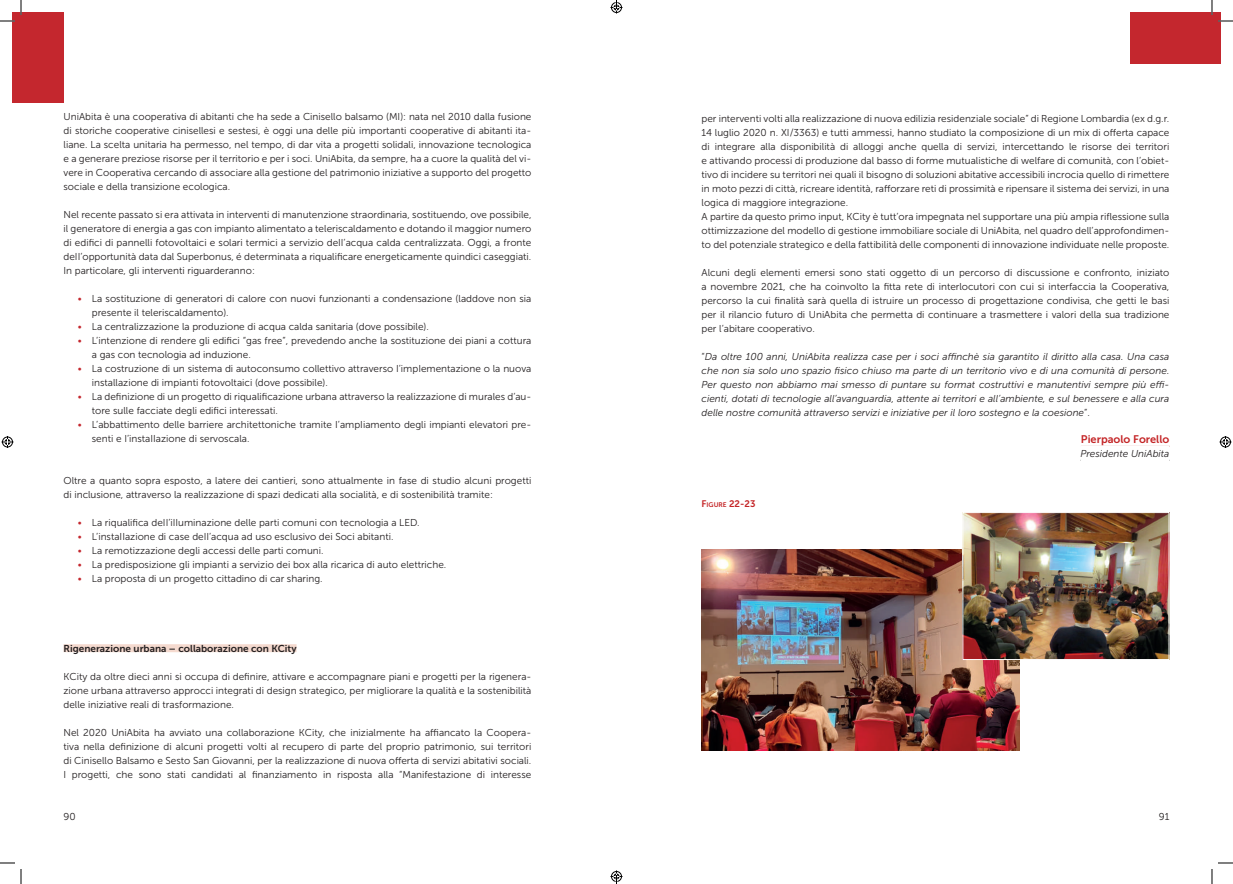
<style>
.page{position:relative;width:1233px;height:884px;background:#fff}
.page>*{position:absolute;margin:0;border:0;box-sizing:border-box;transform-origin:0 0}
.t1{font:11px "Museo Sans 700";color:#c42426}
.t2{font:10px/14px "Museo Sans 300";color:#231f20}
.t3{font:italic 10px/14px "Museo Sans 300";color:#231f20;text-align:justify}
.t4{font:10px "Museo Sans 700";color:#231f20}
.t5{font:9.5px "Museo Sans 700";color:#c42426}
.s1{color:#c4272e}
.s2{font-style:normal}
.s3{font-size:6.7px}
</style>
<div class="page">
<div style="left:12px;top:12px;width:52px;height:91px;background:#c4272e"></div>
<div style="left:1129px;top:12px;width:91px;height:52px;background:#c4272e"></div>
<div style="left:64px;top:644px;width:232px;height:8px;background:#f5dacf"></div>
<img style="left:701px;top:549px;width:318px;height:201px">
<img style="left:964px;top:514px;width:203px;height:144px">
<div style="left:962px;top:512px;width:207px;height:148px;border:1px solid #fff"></div>
<svg style="left:1218px;top:20px;width:15px;height:2px"></svg>
<svg style="left:1218px;top:862px;width:15px;height:2px"></svg>
<svg style="left:0;top:0;width:22px;height:22px"></svg>
<svg style="left:0;top:862px;width:22px;height:22px"></svg>
<svg style="left:1211px;top:0;width:1px;height:15px"></svg>
<svg style="left:1211px;top:869px;width:1px;height:15px"></svg>
<svg style="left:2px;top:436px;width:12px;height:12px"></svg>
<svg style="left:1219px;top:436px;width:12px;height:12px"></svg>
<svg style="left:610px;top:0;width:12px;height:14px"></svg>
<svg style="left:610px;top:870px;width:12px;height:14px"></svg>
<p class="t2" style="left:64px;top:110px;width:469px;text-align:justify">UniAbita è una cooperativa di abitanti che ha sede a Cinisello balsamo (MI): nata nel 2010 dalla fusione di storiche cooperative cinisellesi e sestesi, è oggi una delle più importanti cooperative di abitanti ita&shy;liane. La scelta unitaria ha permesso, nel tempo, di dar vita a progetti solidali, innovazione tecnologica e a generare preziose risorse per il territorio e per i soci. UniAbita, da sempre, ha a cuore la qualità del vi&shy;vere in Cooperativa cercando di associare alla gestione del patrimonio iniziative a supporto del progetto sociale e della transizione ecologica.</p>
<p class="t2" style="left:64px;top:208px;width:469px;text-align:justify">Nel recente passato si era attivata in interventi di manutenzione straordinaria, sostituendo, ove possibile, il generatore di energia a gas con impianto alimentato a teleriscaldamento e dotando il maggior numero di edifici di pannelli fotovoltaici e solari termici a servizio deII’acqua calda centralizzata. Oggi, a fronte deII’opportunità data dal Superbonus, é determinata a riqualificare energeticamente quindici caseggiati.<br>In particolare, gli interventi riguarderanno:</p>
<p class="t2" style="left:92px;top:292px;width:441px;text-indent:-14px"><span class="s1">•</span> La sostituzione di generatori di calore con nuovi funzionanti a condensazione (laddove non sia presente il teleriscaldamento).</p>
<p class="t2" style="left:78px;top:320px;width:353px"><span class="s1">•</span> La centralizzazione la produzione di acqua calda sanitaria (dove possibile).</p>
<p class="t2" style="left:92px;top:334px;width:441px;text-indent:-14px"><span class="s1">•</span> L’intenzione di rendere gli edifici “gas free”, prevedendo anche la sostituzione dei piani a cottura a gas con tecnologia ad induzione.</p>
<p class="t2" style="left:92px;top:362px;width:441px;text-indent:-14px"><span class="s1">•</span> La costruzione di un sistema di autoconsumo collettivo attraverso I’impIementazione o la nuova installazione di impianti fotovoltaici (dove possibile).</p>
<p class="t2" style="left:92px;top:390px;width:441px;text-indent:-14px"><span class="s1">•</span> La definizione di un progetto di riqualificazione urbana attraverso la realizzazione di murales d’au&shy;tore sulle facciate degli edifici interessati.</p>
<p class="t2" style="left:92px;top:418px;width:441px;text-indent:-14px"><span class="s1">•</span> L’abbattimento delle barriere architettoniche tramite I’ampIiamento degli impianti elevatori pre&shy;senti e I’instaIIazione di servoscala.</p>
<p class="t2" style="left:64px;top:474px;width:469px">Oltre a quanto sopra esposto, a latere dei cantieri, sono attualmente in fase di studio alcuni progetti di inclusione, attraverso la realizzazione di spazi dedicati alla socialità, e di sostenibilità tramite:</p>
<p class="t2" style="left:78px;top:516px;width:343px"><span class="s1">•</span> La riqualifica deII’iIIuminazione delle parti comuni con tecnologia a LED.</p>
<p class="t2" style="left:78px;top:530px;width:317px"><span class="s1">•</span> L’instaIIazione di case deII’acqua ad uso esclusivo dei Soci abitanti.</p>
<p class="t2" style="left:78px;top:544px;width:247px"><span class="s1">•</span> La remotizzazione degli accessi delle parti comuni.</p>
<p class="t2" style="left:78px;top:558px;width:370px"><span class="s1">•</span> La predisposizione gli impianti a servizio dei box alla ricarica di auto elettriche.</p>
<p class="t2" style="left:78px;top:572px;width:246px"><span class="s1">•</span> La proposta di un progetto cittadino di car sharing.</p>
<p class="t4" style="left:63px;top:643px;width:234px">Rigenerazione urbana – collaborazione con KCity</p>
<p class="t2" style="left:63px;top:670px;width:469px;text-align:justify">KCity da oltre dieci anni si occupa di definire, attivare e accompagnare piani e progetti per la rigenera&shy;zione urbana attraverso approcci integrati di design strategico, per migliorare la qualità e la sostenibilità delle iniziative reali di trasformazione.</p>
<p class="t2" style="left:63px;top:726px;width:469px;text-align:justify">Nel 2020 UniAbita ha avviato una collaborazione KCity, che inizialmente ha affiancato la Coopera&shy;tiva nella definizione di alcuni progetti volti al recupero di parte del proprio patrimonio, sui territori di Cinisello Balsamo e Sesto San Giovanni, per la realizzazione di nuova offerta di servizi abitativi sociali.<br>I progetti, che sono stati candidati al finanziamento in risposta alla “Manifestazione di interesse</p>
<p class="t2" style="left:701px;top:112px;width:469px">per interventi volti alla realizzazione di nuova edilizia residenziale sociale” di Regione Lombardia (ex d.g.r.<br>14 luglio 2020 n. XI/3363) e tutti ammessi, hanno studiato la composizione di un mix di offerta capace di integrare alla disponibilità di alloggi anche quella di servizi, intercettando le risorse dei territori e attivando processi di produzione dal basso di forme mutualistiche di welfare di comunità, con l’obiet&shy;tivo di incidere su territori nei quali il bisogno di soluzioni abitative accessibili incrocia quello di rimettere in moto pezzi di città, ricreare identità, rafforzare reti di prossimità e ripensare il sistema dei servizi, in una logica di maggiore integrazione.<br>A partire da questo primo input, KCity è tutt’ora impegnata nel supportare una più ampia riflessione sulla ottimizzazione del modello di gestione immobiliare sociale di UniAbita, nel quadro dell’approfondimen&shy;to del potenziale strategico e della fattibilità delle componenti di innovazione individuate nelle proposte.</p>
<p class="t2" style="left:701px;top:266px;width:469px;text-align:justify">Alcuni degli elementi emersi sono stati oggetto di un percorso di discussione e confronto, iniziato a novembre 2021, che ha coinvolto la fitta rete di interlocutori con cui si interfaccia la Cooperativa, percorso la cui finalità sarà quella di istruire un processo di progettazione condivisa, che getti le basi per il rilancio futuro di UniAbita che permetta di continuare a trasmettere i valori della sua tradizione per l’abitare cooperativo.</p>
<p class="t3" style="left:701px;top:350px;width:469px"><span class="s2">“</span>Da oltre 100 anni, UniAbita realizza case per i soci affinchè sia garantito il diritto alla casa. Una casa che non sia solo uno spazio fisico chiuso ma parte di un territorio vivo e di una comunità di persone.<br>Per questo non abbiamo mai smesso di puntare su format costruttivi e manutentivi sempre più effi&shy;cienti, dotati di tecnologie all’avanguardia, attente ai territori e all’ambiente, e sul benessere e alla cura delle nostre comunità attraverso servizi e iniziative per il loro sostegno e la coesione<span class="s2">”.</span></p>
<p class="t1" style="left:1081px;top:433px;width:90px">Pierpaolo Forello</p>
<p class="t3" style="left:1080px;top:447px;width:91px">Presidente UniAbita</p>
<p class="t5" style="left:701px;top:499px;width:55px">F<span class="s3">IGURE</span> 22-23</p>
<p class="t2" style="left:64px;top:810px;width:14px">90</p>
<p class="t2" style="left:1158px;top:810px;width:12px">91</p>
</div>
